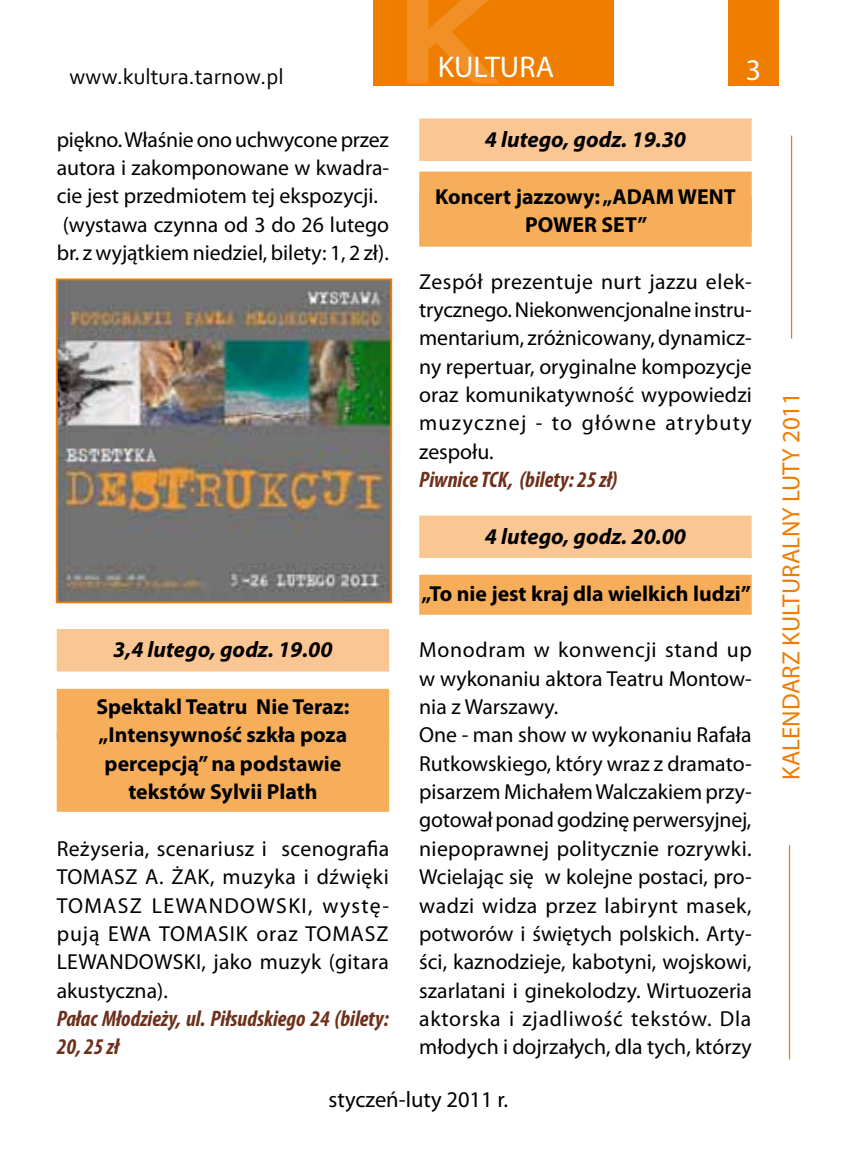
<style>
.page{position:relative;width:851px;height:1170px;background:#fff}
.page>*{position:absolute;margin:0;border:0;box-sizing:border-box;transform-origin:0 0}
.t1{font:30px "Myriad Pro";color:#fff}
.t2{font:25px "Myriad Pro";color:#ee7d00}
.t3{font:italic 700 condensed 22.5px/28.2px "Myriad Pro";color:#6d301b}
.t4{font:italic 700 22.5px "Myriad Pro";color:#000}
.t5{font:22.5px "Corbel";color:#000}
.t6{font:22.5px "Myriad Pro";color:#000}
.t7{font:21.75px/28.2px "Myriad Pro";color:#000}
.t8{font:700 21.75px/28.2px "Myriad Pro";color:#000;text-align:center}
</style>
<div class="page">
<div style="left:373px;top:0;width:241px;height:85px;background:#ee7d00"></div>
<svg style="left:404px;top:0;width:164px;height:86px"></svg>
<div style="left:728px;top:0;width:50px;height:85px;background:#ee7d00"></div>
<hr style="left:790px;top:136px;width:2px;height:202px;background:#ee7d00">
<hr style="left:788px;top:845px;width:2px;height:214px;background:#ee7d00">
<div style="left:57px;top:629px;width:332px;height:42px;background:#fac694"></div>
<div style="left:57px;top:688px;width:332px;height:50px;background:#f7ae5b"></div>
<div style="left:57px;top:731px;width:332px;height:80px;background:#f7ae5b"></div>
<div style="left:419px;top:118px;width:332px;height:43px;background:#fac694"></div>
<div style="left:419px;top:171px;width:332px;height:75px;background:#f7ae5b"></div>
<div style="left:419px;top:515px;width:332px;height:43px;background:#fac694"></div>
<div style="left:419px;top:574px;width:332px;height:40px;background:#f7ae5b"></div>
<img style="left:59px;top:281px;width:330px;height:319px">
<div style="left:56px;top:278px;width:336px;height:325px;border:2px solid #ee7d00"></div>
<p class="t5" style="left:70px;top:62px;width:215px">www.kultura.tarnow.pl</p>
<p class="t7" style="left:57px;top:125px;width:334px">piękno. Właśnie ono uchwycone przez autora i zakomponowane w kwadra&shy;cie jest przedmiotem tej ekspozycji. (wystawa czynna od 3 do 26 lutego br. z wyjątkiem niedziel, bilety: 1, 2 zł).</p>
<p class="t4" style="left:113px;top:635px;width:221px">3,4 lutego, godz. 19.00</p>
<p class="t8" style="left:96px;top:691px;width:254px">Spektakl Teatru Nie Teraz: „Intensywność szkła poza percepcją” na podstawie tekstów Sylvii Plath</p>
<p class="t7" style="left:57px;top:834px;width:334px;text-align:justify">Reżyseria, scenariusz i scenografia TOMASZ A. ŻAK, muzyka i dźwięki TOMASZ LEWANDOWSKI, wystę&shy;pują EWA TOMASIK oraz TOMASZ LEWANDOWSKI, jako muzyk (gitara akustyczna).</p>
<p class="t3" style="left:57px;top:1003px;width:333px">Pałac Młodzieży, ul. Piłsudskiego 24 (bilety:<br>20, 25 zł</p>
<h1 class="t1" style="left:437px;top:48px;width:118px">KULTURA</h1>
<h1 class="t1" style="left:745px;top:51px;width:17px">3</h1>
<p class="t4" style="left:484px;top:124px;width:203px">4 lutego, godz. 19.30</p>
<p class="t8" style="left:435px;top:181px;width:302px">Koncert jazzowy: „ADAM WENT<br>POWER SET”</p>
<p class="t7" style="left:419px;top:267px;width:334px;text-align:justify">Zespół prezentuje nurt jazzu elek&shy;trycznego. Niekonwencjonalne instru&shy;mentarium, zróżnicowany, dynamicz&shy;ny repertuar, oryginalne kompozycje oraz komunikatywność wypowiedzi muzycznej - to główne atrybuty zespołu.</p>
<p class="t3" style="left:419px;top:465px;width:200px">Piwnice TCK, (bilety: 25 zł)</p>
<p class="t4" style="left:484px;top:521px;width:203px">4 lutego, godz. 20.00</p>
<p class="t8" style="left:421px;top:578px;width:331px">„To nie jest kraj dla wielkich ludzi”</p>
<p class="t7" style="left:419px;top:635px;width:334px">Monodram w konwencji stand up w wykonaniu aktora Teatru Montow&shy;nia z Warszawy.<br>One - man show w wykonaniu Rafała Rutkowskiego, który wraz z dramato&shy;pisarzem Michałem Walczakiem przy&shy;gotował ponad godzinę perwersyjnej, niepoprawnej politycznie rozrywki.<br>Wcielając się w kolejne postaci, pro&shy;wadzi widza przez labirynt masek, potworów i świętych polskich. Arty&shy;ści, kaznodzieje, kabotyni, wojskowi, szarlatani i ginekolodzy. Wirtuozeria aktorska i zjadliwość tekstów. Dla młodych i dojrzałych, dla tych, którzy</p>
<p class="t6" style="left:328px;top:1085px;width:181px">styczeń-luty 2011 r.</p>
<p class="t2" style="left:775px;top:779px;width:389px;rotate:-90deg">KALENDARZ KULTURALNY LUTY 2011</p>
</div>
